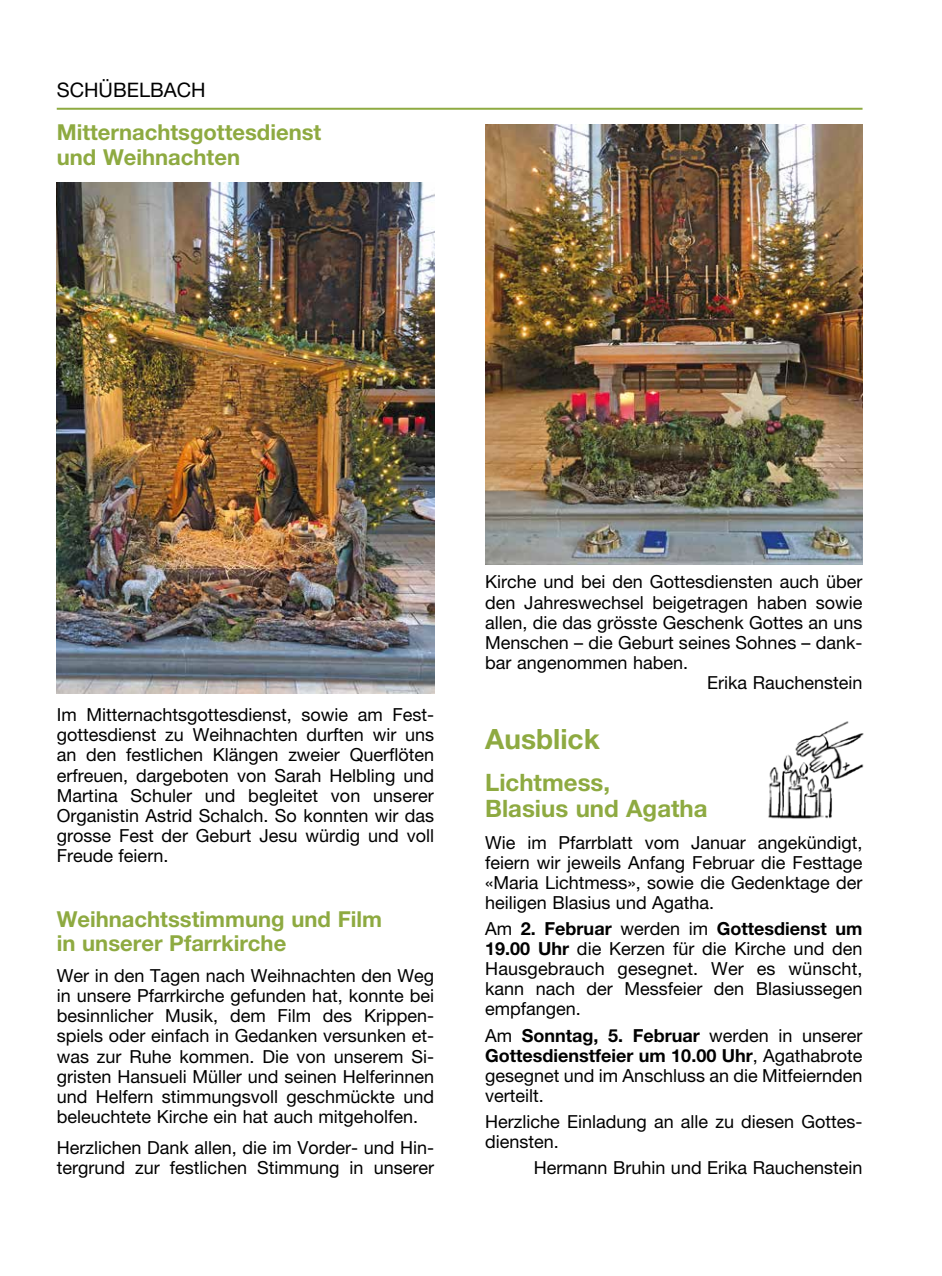
<style>
.page{position:relative;width:942px;height:1276px;background:#fff}
.page>*{position:absolute;margin:0;border:0;box-sizing:border-box;transform-origin:0 0}
.t1{font:700 28px "Helvetica Neue LT Pro";color:#8eaa41}
.t2{font:700 24px/26px "Helvetica Neue LT Pro";color:#8eaa41}
.t3{font:700 22px/24.2px "Helvetica Neue LT Pro";color:#8eaa41}
.t4{font:20px "Helvetica Neue LT Pro";color:#000}
.t5{font:18px/20.2px "Helvetica Neue LT Pro";color:#000;text-align:justify}
.s1{font-weight:700}
</style>
<div class="page">
<hr style="left:57px;top:108px;width:805px;height:2px;background:#8eaa41">
<img style="left:57px;top:183px;width:377px;height:510px">
<img style="left:485px;top:125px;width:377px;height:439px">
<img style="left:768px;top:721px;width:96px;height:98px">
<p class="t4" style="left:57px;top:78px;width:150px">SCHÜBELBACH</p>
<p class="t3" style="left:57px;top:120px;width:266px">Mitternachtsgottesdienst und Weihnachten</p>
<p class="t5" style="left:57px;top:704px;width:379px">Im Mitternachtsgottesdienst, sowie am Fest&shy;gottesdienst zu Weihnachten durften wir uns an den festlichen Klängen zweier Querflöten erfreuen, dargeboten von Sarah Helbling und Martina Schuler und begleitet von unserer Organistin Astrid Schalch. So konnten wir das grosse Fest der Geburt Jesu würdig und voll Freude feiern.</p>
<p class="t3" style="left:57px;top:906px;width:326px">Weihnachtsstimmung und Film in unserer Pfarrkirche</p>
<p class="t5" style="left:57px;top:965px;width:379px;text-align:left">Wer in den Tagen nach Weihnachten den Weg in unsere Pfarrkirche gefunden hat, konnte bei besinnlicher Musik, dem Film des Krippen&shy;spiels oder einfach in Gedanken versunken et-- was zur Ruhe kommen. Die von unserem Si-- gristen Hansueli Müller und seinen Helferinnen und Helfern stimmungsvoll geschmückte und beleuchtete Kirche ein hat auch mitgeholfen.</p>
<p class="t5" style="left:57px;top:1137px;width:379px">Herzlichen Dank allen, die im Vorder- und Hin&shy;tergrund zur festlichen Stimmung in unserer</p>
<p class="t5" style="left:485px;top:572px;width:378px">Kirche und bei den Gottesdiensten auch über</p>
<p class="t5" style="left:485px;top:592px;width:378px">den Jahreswechsel beigetragen haben sowie</p>
<p class="t5" style="left:485px;top:612px;width:379px">allen, die das grösste Geschenk Gottes an uns</p>
<p class="t5" style="left:485px;top:632px;width:379px">Menschen – die Geburt seines Sohnes – dank-</p>
<p class="t5" style="left:485px;top:652px;width:204px">bar angenommen haben.</p>
<p class="t5" style="left:707px;top:672px;width:157px">Erika Rauchenstein</p>
<h1 class="t1" style="left:485px;top:721px;width:116px">Ausblick</h1>
<h2 class="t2" style="left:485px;top:769px;width:224px">Lichtmess,<br>Blasius und Agatha</h2>
<p class="t5" style="left:485px;top:832px;width:379px">Wie im Pfarrblatt vom Januar angekündigt, feiern wir jeweils Anfang Februar die Festtage «Maria Lichtmess», sowie die Gedenktage der heiligen Blasius und Agatha.</p>
<p class="t5" style="left:485px;top:918px;width:379px">Am <span class="s1">2. Februar</span> werden im <span class="s1">Gottesdienst um 19.00 Uhr</span> die Kerzen für die Kirche und den Hausgebrauch gesegnet. Wer es wünscht, kann nach der Messfeier den Blasiussegen empfangen.</p>
<p class="t5" style="left:485px;top:1025px;width:379px">Am <span class="s1">Sonntag, 5. Februar</span> werden in unserer <span class="s1">Gottesdienstfeier um 10.00 Uhr</span>, Agathabrote gesegnet und im Anschluss an die Mitfeiernden verteilt.</p>
<p class="t5" style="left:485px;top:1111px;width:377px">Herzliche Einladung an alle zu diesen Gottes&shy;diensten.</p>
<p class="t5" style="left:533px;top:1157px;width:330px">Hermann Bruhin und Erika Rauchenstein</p>
</div>
